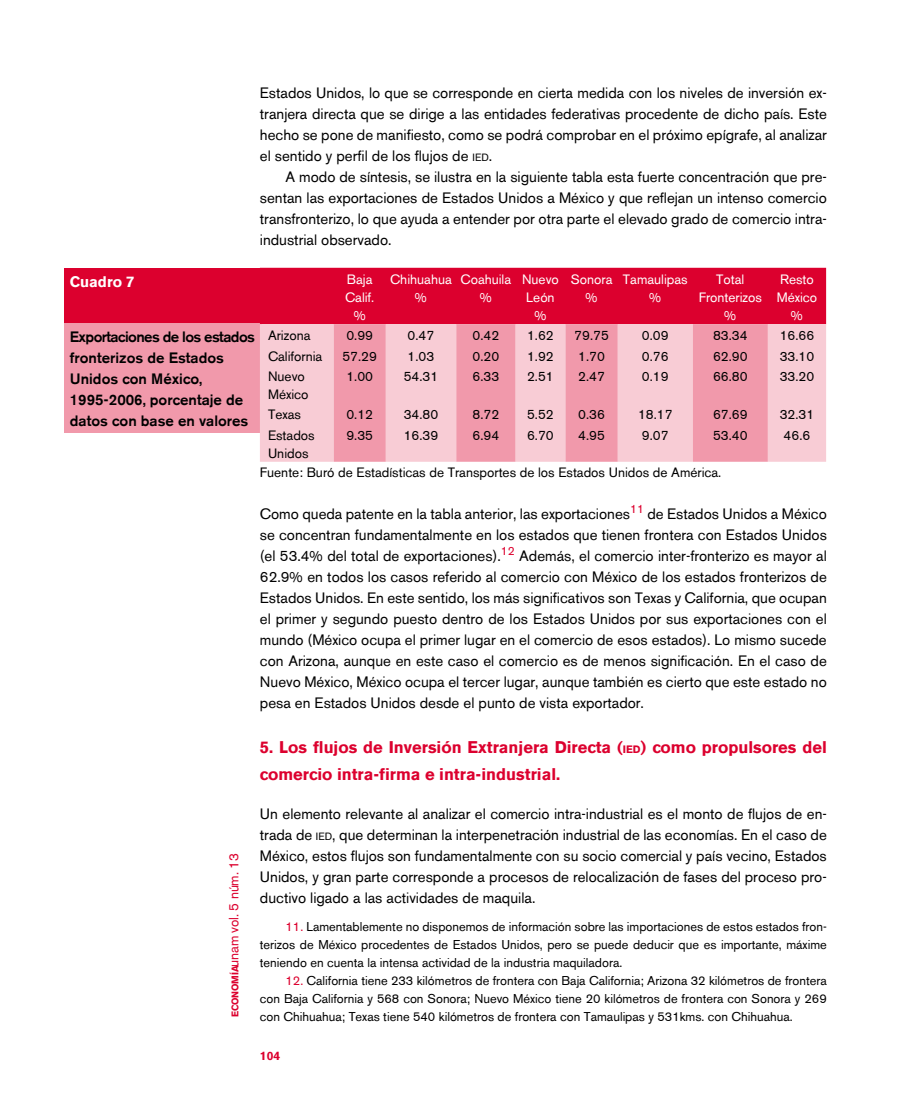
<style>
.page{position:relative;width:912px;height:1106px;background:#fff}
.page>*{position:absolute;margin:0;border:0;box-sizing:border-box;transform-origin:0 0}
.t1{font:700 16.5px/27px "Akzidenz Grotesk BE";color:#dc002e}
.t2{font:15px/21px "Akzidenz Grotesk BE";color:#000;text-align:justify}
.t3{font:500 15px/21px "Akzidenz Grotesk BE";color:#000}
.t4{font:700 15px "Akzidenz Grotesk BE";color:#fff}
.t5{font:13.5px/18px "Akzidenz Grotesk BE";color:#000}
.t6{font:13.5px/18px "Akzidenz Grotesk BE";color:#fff;text-align:center}
.t7{font:13.5px "Akzidenz Grotesk BE";letter-spacing:-.01em;color:#dc002e}
.t8{font:12.75px/18px "Akzidenz Grotesk BE";color:#000;text-align:justify}
.t9{font:700 12px "Akzidenz Grotesk BE";color:#dc002e}
.s1{font-size:10.5px}
.s2{color:#dc002e}
.s3{font-weight:700;font-size:9.45px}
</style>
<div class="page">
<div style="left:64px;top:268px;width:197px;height:55px;background:#dc002e"></div>
<div style="left:64px;top:323px;width:197px;height:109px;background:#f199ab"></div>
<div style="left:260px;top:268px;width:565px;height:56px;background:#dc002e"></div>
<div style="left:260px;top:324px;width:565px;height:138px;background:#f8ccd5"></div>
<svg style="left:333px;top:324px;width:434px;height:138px;background:#f4b1be"></svg>
<p class="t2" style="left:260px;top:82px;width:568px">Estados Unidos, lo que se corresponde en cierta medida con los niveles de inversión ex&shy;tranjera directa que se dirige a las entidades federativas procedente de dicho país. Este hecho se pone de manifiesto, como se podrá comprobar en el próximo epígrafe, al analizar el sentido y perfil de los flujos de <span class="s1">IED</span>.</p>
<p class="t2" style="left:260px;top:166px;width:568px;text-indent:26px">A modo de síntesis, se ilustra en la siguiente tabla esta fuerte concentración que pre&shy;sentan las exportaciones de Estados Unidos a México y que reflejan un intenso comercio transfronterizo, lo que ayuda a entender por otra parte el elevado grado de comercio intra&shy;industrial observado.</p>
<p class="t6" style="left:345px;top:270px;width:31px">Baja<br>Calif. %</p>
<p class="t6" style="left:390px;top:270px;width:63px">Chihuahua %</p>
<p class="t6" style="left:460px;top:270px;width:52px">Coahuila %</p>
<p class="t6" style="left:522px;top:270px;width:38px">Nuevo<br>León %</p>
<p class="t6" style="left:570px;top:270px;width:43px">Sonora %</p>
<p class="t6" style="left:622px;top:270px;width:66px">Tamaulipas %</p>
<p class="t6" style="left:698px;top:270px;width:65px">Total<br>Fronterizos %</p>
<p class="t6" style="left:776px;top:270px;width:42px">Resto<br>México %</p>
<p class="t5" style="left:268px;top:326px;width:44px">Arizona</p>
<p class="t5" style="left:346px;top:326px;width:28px">0.99</p>
<p class="t5" style="left:407px;top:326px;width:28px">0.47</p>
<p class="t5" style="left:472px;top:326px;width:28px">0.42</p>
<p class="t5" style="left:527px;top:326px;width:28px">1.62</p>
<p class="t5" style="left:574px;top:326px;width:36px">79.75</p>
<p class="t5" style="left:641px;top:326px;width:28px">0.09</p>
<p class="t5" style="left:712px;top:326px;width:36px">83.34</p>
<p class="t5" style="left:779px;top:326px;width:36px">16.66</p>
<p class="t5" style="left:268px;top:347px;width:56px">California</p>
<p class="t5" style="left:342px;top:347px;width:36px">57.29</p>
<p class="t5" style="left:407px;top:347px;width:28px">1.03</p>
<p class="t5" style="left:472px;top:347px;width:28px">0.20</p>
<p class="t5" style="left:527px;top:347px;width:28px">1.92</p>
<p class="t5" style="left:578px;top:347px;width:28px">1.70</p>
<p class="t5" style="left:641px;top:347px;width:28px">0.76</p>
<p class="t5" style="left:712px;top:347px;width:36px">62.90</p>
<p class="t5" style="left:779px;top:347px;width:36px">33.10</p>
<p class="t5" style="left:268px;top:367px;width:42px">Nuevo<br>México</p>
<p class="t5" style="left:346px;top:367px;width:28px">1.00</p>
<p class="t5" style="left:403px;top:367px;width:36px">54.31</p>
<p class="t5" style="left:472px;top:367px;width:28px">6.33</p>
<p class="t5" style="left:527px;top:367px;width:28px">2.51</p>
<p class="t5" style="left:578px;top:367px;width:28px">2.47</p>
<p class="t5" style="left:641px;top:367px;width:28px">0.19</p>
<p class="t5" style="left:712px;top:367px;width:36px">66.80</p>
<p class="t5" style="left:779px;top:367px;width:36px">33.20</p>
<p class="t5" style="left:268px;top:405px;width:34px">Texas</p>
<p class="t5" style="left:346px;top:405px;width:28px">0.12</p>
<p class="t5" style="left:403px;top:405px;width:36px">34.80</p>
<p class="t5" style="left:472px;top:405px;width:28px">8.72</p>
<p class="t5" style="left:527px;top:405px;width:28px">5.52</p>
<p class="t5" style="left:578px;top:405px;width:28px">0.36</p>
<p class="t5" style="left:637px;top:405px;width:36px">18.17</p>
<p class="t5" style="left:712px;top:405px;width:36px">67.69</p>
<p class="t5" style="left:779px;top:405px;width:36px">32.31</p>
<p class="t5" style="left:268px;top:426px;width:48px">Estados<br>Unidos</p>
<p class="t5" style="left:346px;top:426px;width:28px">9.35</p>
<p class="t5" style="left:403px;top:426px;width:36px">16.39</p>
<p class="t5" style="left:472px;top:426px;width:28px">6.94</p>
<p class="t5" style="left:527px;top:426px;width:28px">6.70</p>
<p class="t5" style="left:578px;top:426px;width:28px">4.95</p>
<p class="t5" style="left:641px;top:426px;width:28px">9.07</p>
<p class="t5" style="left:712px;top:426px;width:36px">53.40</p>
<p class="t5" style="left:783px;top:426px;width:28px">46.6</p>
<p class="t5" style="left:260px;top:463px;width:463px">Fuente: Buró de Estadísticas de Transportes de los Estados Unidos de América.</p>
<p class="t2" style="left:260px;top:503px;width:568px">Como queda patente en la tabla anterior, las exportaciones<sup>11</sup> de Estados Unidos a México se concentran fundamentalmente en los estados que tienen frontera con Estados Unidos (el 53.4% del total de exportaciones).<sup>12</sup> Además, el comercio inter-fronterizo es mayor al 62.9% en todos los casos referido al comercio con México de los estados fronterizos de Estados Unidos. En este sentido, los más significativos son Texas y California, que ocupan el primer y segundo puesto dentro de los Estados Unidos por sus exportaciones con el mundo (México ocupa el primer lugar en el comercio de esos estados). Lo mismo sucede con Arizona, aunque en este caso el comercio es de menos significación. En el caso de Nuevo México, México ocupa el tercer lugar, aunque también es cierto que este estado no pesa en Estados Unidos desde el punto de vista exportador.</p>
<p class="t1" style="left:260px;top:733px;width:568px">5. Los flujos de Inversión Extranjera Directa (<span class="s1">IED</span>) como propulsores del comercio intra-firma e intra-industrial.</p>
<p class="t2" style="left:260px;top:803px;width:568px">Un elemento relevante al analizar el comercio intra-industrial es el monto de flujos de en&shy;trada de <span class="s1">IED</span>, que determinan la interpenetración industrial de las economías. En el caso de México, estos flujos son fundamentalmente con su socio comercial y país vecino, Estados Unidos, y gran parte corresponde a procesos de relocalización de fases del proceso pro&shy;ductivo ligado a las actividades de maquila.</p>
<p class="t8" style="left:260px;top:917px;width:568px;text-indent:26px"><span class="s2">11.</span> Lamentablemente no disponemos de información sobre las importaciones de estos estados fron&shy;terizos de México procedentes de Estados Unidos, pero se puede deducir que es importante, máxime teniendo en cuenta la intensa actividad de la industria maquiladora.</p>
<p class="t8" style="left:260px;top:971px;width:568px;text-indent:26px"><span class="s2">12.</span> California tiene 233 kilómetros de frontera con Baja California; Arizona 32 kilómetros de frontera con Baja California y 568 con Sonora; Nuevo México tiene 20 kilómetros de frontera con Sonora y 269 con Chihuahua; Texas tiene 540 kilómetros de frontera con Tamaulipas y 531kms. con Chihuahua.</p>
<p class="t4" style="left:70px;top:273px;width:66px">Cuadro 7</p>
<p class="t3" style="left:70px;top:326px;width:187px">Exportaciones de los estados fronterizos de Estados<br>Unidos con México,<br>1995-2006, porcentaje de datos con base en valores</p>
<p class="t7" style="left:226px;top:1017px;width:166px;rotate:-90deg"><span class="s3">economía</span>unam vol. 5 núm. 13</p>
<p class="t9" style="left:260px;top:1048px;width:22px">104</p>
</div>
